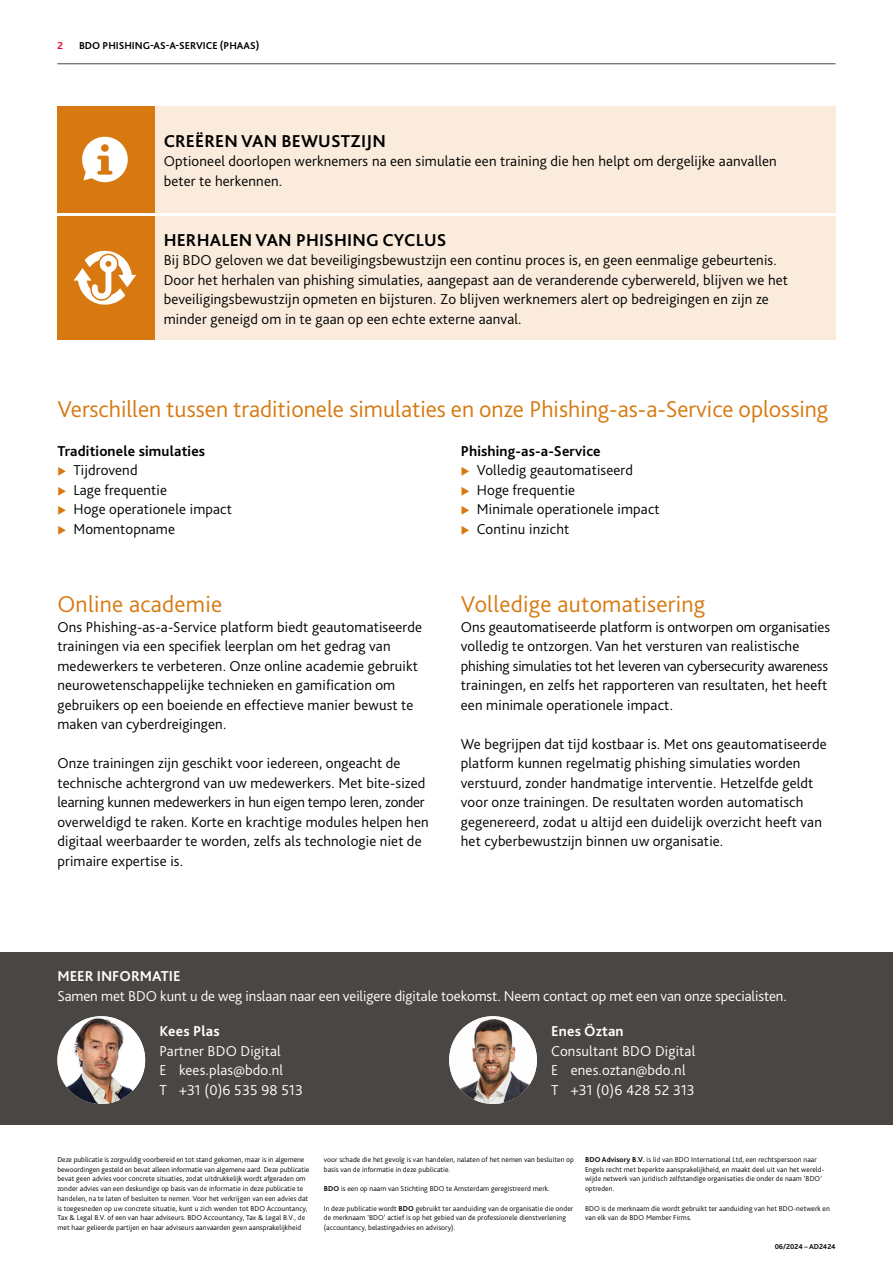
<style>
.page{position:relative;width:893px;height:1263px;background:#fff}
.page>*{position:absolute;margin:0;border:0;box-sizing:border-box;transform-origin:0 0}
.t1{font:300 24px "Bliss Pro";color:#d77910}
.t2{font:700 18px "Bliss Pro";letter-spacing:.01em;color:#000}
.t3{font:300 15px/19.5px "Bliss Pro";letter-spacing:.01em;color:#000}
.t4{font:300 15px/19.5px "Bliss Pro";letter-spacing:-.005em;color:#fff}
.t5{font:700 15px "Bliss Pro";letter-spacing:.01em;color:#000}
.t6{font:700 15px "Bliss Pro";color:#fff}
.t7{font:700 10.5px "Bliss Pro";color:#000}
.t8{font:700 10.5px "Bliss Pro";color:#e4032e}
.t9{font:300 7.5px/9.8px "Bliss Pro";letter-spacing:.01em;color:#000}
.t10{font:700 7.5px "Bliss Pro";color:#000}
.s1{font-weight:700}
</style>
<div class="page">
<hr style="left:57px;top:63px;width:779px;height:1px;background:#494643">
<div style="left:57px;top:106px;width:107px;height:107px;background:#d77910"></div>
<div style="left:57px;top:216px;width:107px;height:123px;background:#d77910"></div>
<div style="left:0;top:952px;width:893px;height:173px;background:#494643"></div>
<img style="left:57px;top:1016px;width:88px;height:88px;border-radius:44px">
<img style="left:449px;top:1016px;width:88px;height:88px;border-radius:44px">
<div style="left:155px;top:106px;width:681px;height:107px;background:#faebdc"></div>
<div style="left:155px;top:216px;width:681px;height:123px;background:#faebdc"></div>
<svg style="left:82px;top:136px;width:46px;height:47px"></svg>
<svg style="left:74px;top:250px;width:62px;height:55px"></svg>
<p class="t8" style="left:57px;top:39px;width:7px">2</p>
<p class="t7" style="left:79px;top:39px;width:182px">BDO PHISHING-AS-A-SERVICE (PHAAS)</p>
<p class="t2" style="left:164px;top:130px;width:224px">CREËREN VAN BEWUSTZIJN</p>
<p class="t3" style="left:164px;top:151px;width:615px">Optioneel doorlopen werknemers na een simulatie een training die hen helpt om dergelijke aanvallen beter te herkennen.</p>
<p class="t2" style="left:164px;top:228px;width:284px">HERHALEN VAN PHISHING CYCLUS</p>
<p class="t3" style="left:164px;top:250px;width:626px">Bij BDO geloven we dat beveiligingsbewustzijn een continu proces is, en geen eenmalige gebeurtenis.<br>Door het herhalen van phishing simulaties, aangepast aan de veranderende cyberwereld, blijven we het beveiligingsbewustzijn opmeten en bijsturen. Zo blijven werknemers alert op bedreigingen en zijn ze minder geneigd om in te gaan op een echte externe aanval.</p>
<h1 class="t1" style="left:57px;top:394px;width:772px">Verschillen tussen traditionele simulaties en onze Phishing-as-a-Service oplossing</h1>
<p class="t5" style="left:57px;top:442px;width:149px">Traditionele simulaties</p>
<p class="t3" style="left:73px;top:460px;width:160px">Tijdrovend<br>Lage frequentie<br>Hoge operationele impact<br>Momentopname</p>
<p class="t5" style="left:461px;top:442px;width:141px">Phishing-as-a-Service</p>
<p class="t3" style="left:477px;top:460px;width:184px">Volledig geautomatiseerd<br>Hoge frequentie<br>Minimale operationele impact<br>Continu inzicht</p>
<h1 class="t1" style="left:57px;top:589px;width:166px">Online academie</h1>
<p class="t3" style="left:57px;top:616px;width:366px">Ons Phishing-as-a-Service platform biedt geautomatiseerde trainingen via een specifiek leerplan om het gedrag van medewerkers te verbeteren. Onze online academie gebruikt neurowetenschappelijke technieken en gamification om gebruikers op een boeiende en effectieve manier bewust te maken van cyberdreigingen.</p>
<p class="t3" style="left:57px;top:753px;width:373px">Onze trainingen zijn geschikt voor iedereen, ongeacht de technische achtergrond van uw medewerkers. Met bite-sized learning kunnen medewerkers in hun eigen tempo leren, zonder overweldigd te raken. Korte en krachtige modules helpen hen digitaal weerbaarder te worden, zelfs als technologie niet de primaire expertise is.</p>
<h1 class="t1" style="left:461px;top:589px;width:246px">Volledige automatisering</h1>
<p class="t3" style="left:461px;top:616px;width:371px">Ons geautomatiseerde platform is ontworpen om organisaties volledig te ontzorgen. Van het versturen van realistische phishing simulaties tot het leveren van cybersecurity awareness trainingen, en zelfs het rapporteren van resultaten, het heeft een minimale operationele impact.</p>
<p class="t3" style="left:461px;top:733px;width:367px">We begrijpen dat tijd kostbaar is. Met ons geautomatiseerde platform kunnen regelmatig phishing simulaties worden verstuurd, zonder handmatige interventie. Hetzelfde geldt voor onze trainingen. De resultaten worden automatisch gegenereerd, zodat u altijd een duidelijk overzicht heeft van het cyberbewustzijn binnen uw organisatie.</p>
<p class="t6" style="left:57px;top:967px;width:125px">MEER INFORMATIE</p>
<p class="t4" style="left:57px;top:986px;width:731px">Samen met BDO kunt u de weg inslaan naar een veiligere digitale toekomst. Neem contact op met een van onze specialisten.</p>
<p class="t6" style="left:160px;top:1022px;width:62px">Kees Plas</p>
<p class="t4" style="left:160px;top:1040px;width:145px">Partner BDO Digital<br>E kees.plas@bdo.nl<br>T +31 (0)6 535 98 513</p>
<p class="t6" style="left:551px;top:1022px;width:74px">Enes Öztan</p>
<p class="t4" style="left:551px;top:1040px;width:146px">Consultant BDO Digital<br>E enes.oztan@bdo.nl<br>T +31 (0)6 428 52 313</p>
<p class="t9" style="left:57px;top:1154px;width:253px">Deze publicatie is zorgvuldig voorbereid en tot stand gekomen, maar is in algemene bewoordingen gesteld en bevat alleen informatie van algemene aard. Deze publicatie bevat geen advies voor concrete situaties, zodat uitdrukkelijk wordt afgeraden om zonder advies van een deskundige op basis van de informatie in deze publicatie te handelen, na te laten of besluiten te nemen. Voor het verkrijgen van een advies dat is toegesneden op uw concrete situatie, kunt u zich wenden tot BDO Accountancy, Tax &amp; Legal B.V. of een van haar adviseurs. BDO Accountancy, Tax &amp; Legal B.V., de met haar gelieerde partijen en haar adviseurs aanvaarden geen aansprakelijkheid</p>
<p class="t9" style="left:324px;top:1154px;width:252px">voor schade die het gevolg is van handelen, nalaten of het nemen van besluiten op basis van de informatie in deze publicatie.</p>
<p class="t9" style="left:324px;top:1183px;width:227px"><span class="s1">BDO</span> is een op naam van Stichting BDO te Amsterdam geregistreerd merk.</p>
<p class="t9" style="left:324px;top:1203px;width:251px">In deze publicatie wordt <span class="s1">BDO</span> gebruikt ter aanduiding van de organisatie die onder de merknaam ‘BDO’ actief is op het gebied van de professionele dienstverlening (accountancy, belastingadvies en advisory).</p>
<p class="t9" style="left:585px;top:1154px;width:241px"><span class="s1">BDO Advisory B.V.</span> is lid van BDO International Ltd, een rechtspersoon naar Engels recht met beperkte aansprakelijkheid, en maakt deel uit van het wereld&shy;wijde netwerk van juridisch zelfstandige organisaties die onder de naam ‘BDO’ optreden.</p>
<p class="t9" style="left:585px;top:1203px;width:246px">BDO is de merknaam die wordt gebruikt ter aanduiding van het BDO-netwerk en van elk van de BDO Member Firms.</p>
<p class="t10" style="left:775px;top:1242px;width:62px">06/2024 – AD2424</p>
</div>
